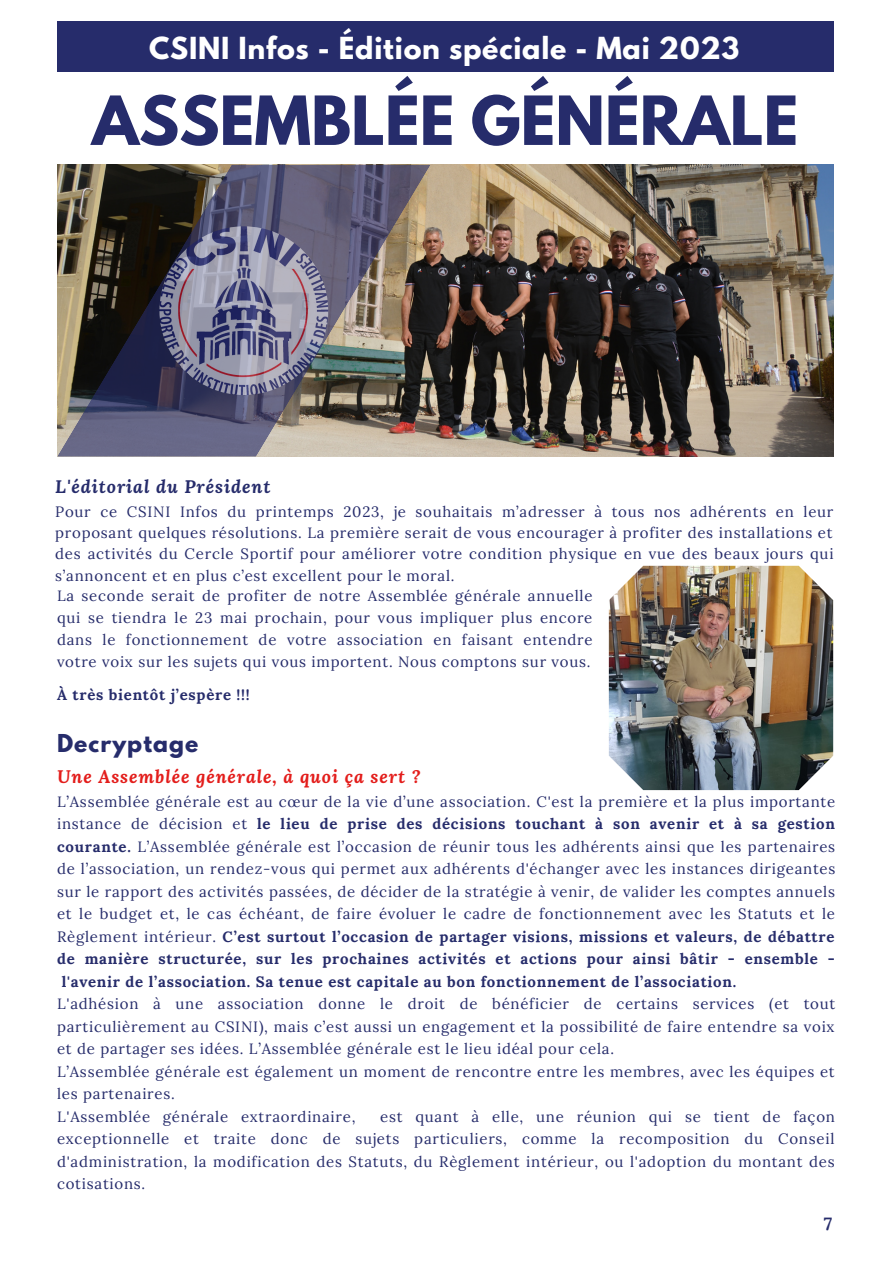
<style>
.page{position:relative;width:893px;height:1264px;background:#fff}
.page>*{position:absolute;margin:0;border:0;box-sizing:border-box;transform-origin:0 0}
.t1{font:700 60px "League Spartan";color:#262c6b}
.t2{font:700 26.85px "League Spartan";letter-spacing:.03em;color:#fff}
.t3{font:700 21.9px "League Spartan";letter-spacing:.05em;color:#262c6b}
.t4{font:italic 700 18px "Lora";letter-spacing:.05em;color:#e31d1b}
.t5{font:italic 700 18px "Lora";letter-spacing:.05em;color:#262c6b}
.t6{font:700 18px "Lora";color:#262c6b}
.t7{font:15px/22.5px "Lora";letter-spacing:.05em;color:#262c6b;text-align:justify}
.t8{font:700 15px "Lora";letter-spacing:.05em;color:#262c6b}
.s1{font-weight:400}
.s2{font-weight:700}
</style>
<div class="page">
<img style="left:430px;top:165px;width:403px;height:291px">
<img style="left:57px;top:164px;width:373px;height:293px">
<img style="left:159px;top:226px;width:169px;height:169px;border-radius:50%">
<div style="left:57px;top:21px;width:776px;height:51px;background:#262c6b"></div>
<img style="left:608px;top:566px;width:225px;height:224px">
<p class="t2" style="left:149px;top:34px;width:591px">CSINI Infos - Édition spéciale - Mai 2023</p>
<p class="t1" style="left:92px;top:91px;width:708px">ASSEMBLÉE GÉNÉRALE</p>
<p class="t5" style="left:55px;top:474px;width:217px">L'éditorial du Président</p>
<p class="t7" style="left:55px;top:500px;width:779px;line-height:21.3px">Pour ce CSINI Infos du printemps 2023, je souhaitais m’adresser à tous nos adhérents en leur proposant quelques résolutions. La première serait de vous encourager à profiter des installations et des activités du Cercle Sportif pour améliorer votre condition physique en vue des beaux jours qui s’annoncent et en plus c’est excellent pour le moral.</p>
<p class="t7" style="left:57px;top:584px;width:537px;line-height:21.9px">La seconde serait de profiter de notre Assemblée générale annuelle qui se tiendra le 23 mai prochain, pour vous impliquer plus encore dans le fonctionnement de votre association en faisant entendre votre voix sur les sujets qui vous importent. Nous comptons sur vous.</p>
<p class="t8" style="left:57px;top:685px;width:194px">À très bientôt j’espère !!!</p>
<p class="t3" style="left:57px;top:732px;width:143px">Decryptage</p>
<p class="t4" style="left:57px;top:764px;width:365px">Une Assemblée générale, à quoi ça sert ?</p>
<p class="t7" style="left:57px;top:790px;width:779px">L’Assemblée générale est au cœur de la vie d’une association. C'est la première et la plus importante</p>
<p class="t8" style="left:57px;top:814px;width:779px"><span class="s1">instance de décision et</span> le lieu de prise des décisions touchant à son avenir et à sa gestion</p>
<p class="t7" style="left:57px;top:835px;width:779px"><span class="s2">courante.</span> L’Assemblée générale est l’occasion de réunir tous les adhérents ainsi que les partenaires</p>
<p class="t7" style="left:57px;top:857px;width:779px">de l’association, un rendez-vous qui permet aux adhérents d'échanger avec les instances dirigeantes</p>
<p class="t7" style="left:57px;top:880px;width:779px">sur le rapport des activités passées, de décider de la stratégie à venir, de valider les comptes annuels</p>
<p class="t7" style="left:57px;top:902px;width:779px">et le budget et, le cas échéant, de faire évoluer le cadre de fonctionnement avec les Statuts et le</p>
<p class="t8" style="left:57px;top:926px;width:779px"><span class="s1">Règlement intérieur.</span> C’est surtout l’occasion de partager visions, missions et valeurs, de débattre</p>
<p class="t8" style="left:57px;top:949px;width:779px">de manière structurée, sur les prochaines activités et actions pour ainsi bâtir - ensemble -</p>
<p class="t8" style="left:62px;top:971px;width:676px">l'avenir de l’association. Sa tenue est capitale au bon fonctionnement de l’association.</p>
<p class="t7" style="left:57px;top:992px;width:779px">L'adhésion à une association donne le droit de bénéficier de certains services (et tout particulièrement au CSINI), mais c’est aussi un engagement et la possibilité de faire entendre sa voix et de partager ses idées. L’Assemblée générale est le lieu idéal pour cela.</p>
<p class="t7" style="left:57px;top:1060px;width:779px">L’Assemblée générale est également un moment de rencontre entre les membres, avec les équipes et les partenaires.</p>
<p class="t7" style="left:57px;top:1105px;width:300px">L'Assemblée générale extraordinaire,</p>
<p class="t7" style="left:57px;top:1105px;width:779px;text-indent:323px">est quant à elle, une réunion qui se tient de façon exceptionnelle et traite donc de sujets particuliers, comme la recomposition du Conseil d'administration, la modification des Statuts, du Règlement intérieur, ou l'adoption du montant des cotisations.</p>
<p class="t6" style="left:823px;top:1211px;width:10px">7</p>
</div>
